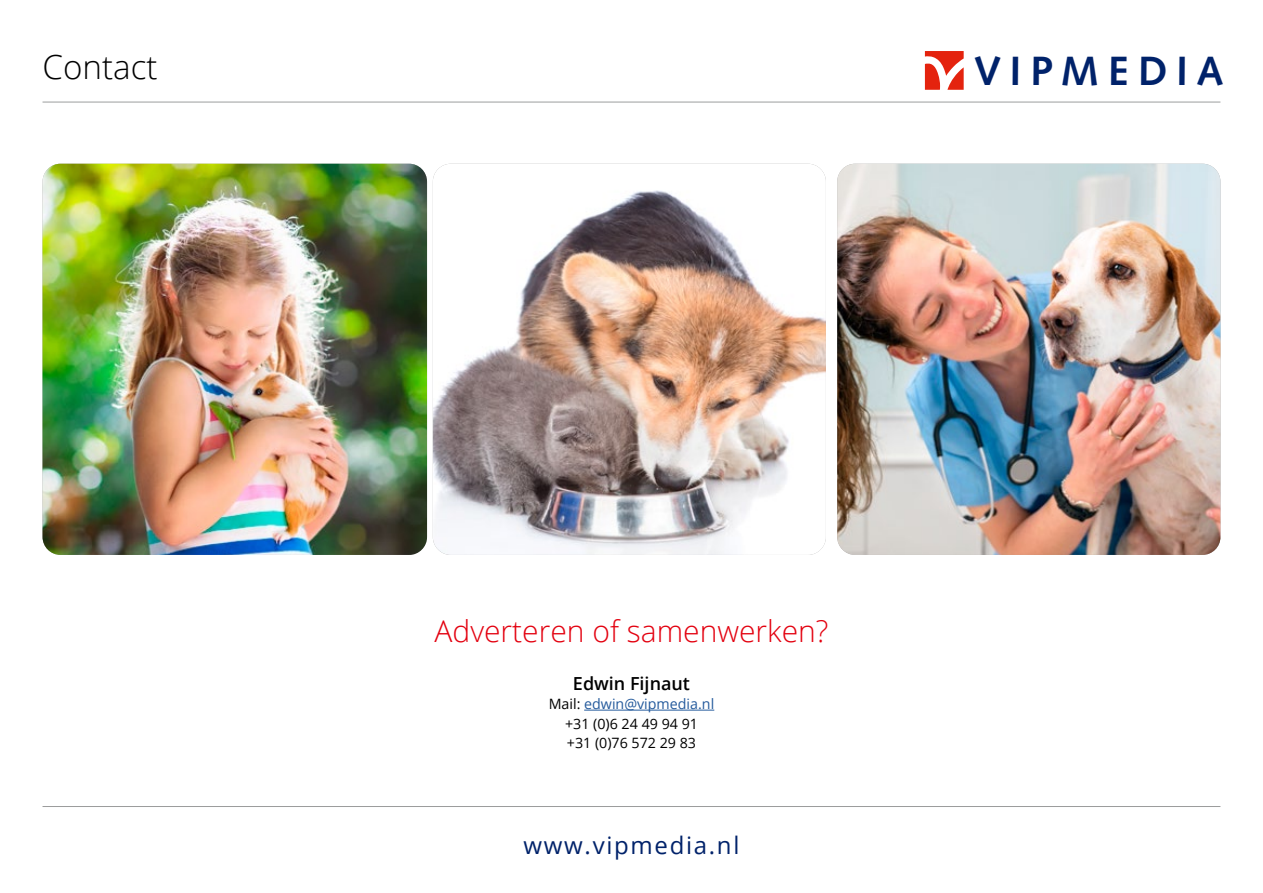
<style>
.page{position:relative;width:1263px;height:893px;background:#fff}
.page>*{position:absolute;margin:0;border:0;box-sizing:border-box;transform-origin:0 0}
.t1{font:700 40.8px "Syntax LT Std";letter-spacing:.215em;color:#00226a}
.t2{font:300 33.15px "Open Sans";color:#000}
.t3{font:300 30px "Open Sans";color:#e3000f}
.t4{font:24px "Open Sans";letter-spacing:.07em;color:#00226a}
.t5{font:600 18px "Open Sans";color:#000}
.t6{font:14.25px/19.5px "Open Sans";color:#000;text-align:center}
.s1{color:#245a9c}
</style>
<div class="page">
<hr style="left:43px;top:102px;width:1177px;height:1px;background:#9c9d9d">
<hr style="left:584px;top:710px;width:130px;height:1px;background:#245a9c">
<svg style="left:925px;top:51px;width:39px;height:39px"></svg>
<hr style="left:43px;top:806px;width:1177px;height:1px;background:#9c9d9d">
<img style="left:433px;top:164px;width:393px;height:391px">
<img style="left:43px;top:164px;width:384px;height:391px">
<img style="left:837px;top:164px;width:383px;height:391px">
<h2 class="t2" style="left:43px;top:45px;width:117px">Contact</h2>
<h1 class="t1" style="left:974px;top:48px;width:251px">VIPMEDIA</h1>
<h3 class="t3" style="left:434px;top:611px;width:395px">Adverteren of samenwerken?</h3>
<p class="t5" style="left:573px;top:671px;width:119px">Edwin Fijnaut</p>
<p class="t6" style="left:549px;top:694px;width:167px">Mail: <span class="s1">edwin@vipmedia.nl </span>+31 (0)6 24 49 94 91<br>+31 (0)76 572 29 83</p>
<h3 class="t4" style="left:524px;top:828px;width:217px">www.vipmedia.nl</h3>
</div>
